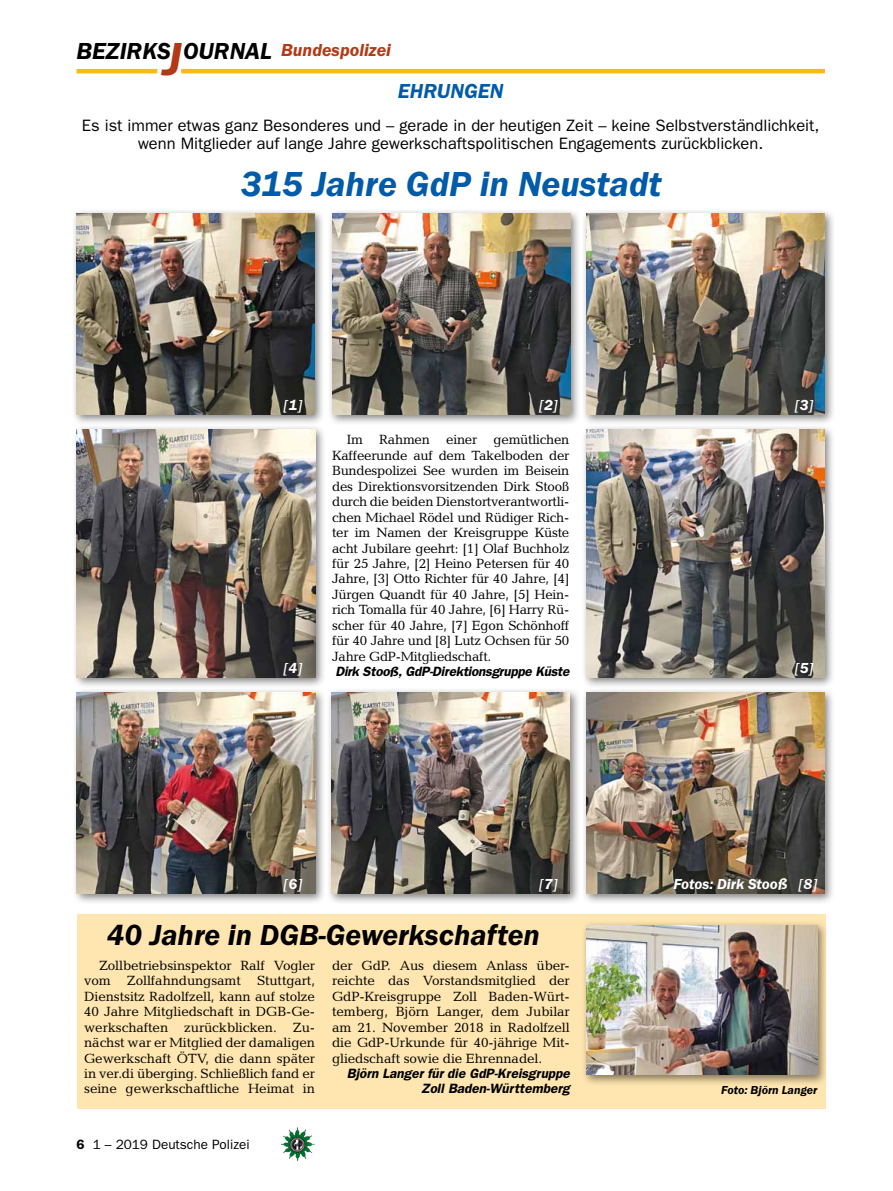
<style>
.page{position:relative;width:893px;height:1191px;background:#fff}
.page>*{position:absolute;margin:0;border:0;box-sizing:border-box;transform-origin:0 0}
.t1{font:italic 600 36px "Franklin Gothic Itc T";color:#005baa}
.t2{font:italic 600 30px "Franklin Gothic Itc T";color:#000}
.t3{font:italic 600 24px "Franklin Gothic Itc T";color:#000}
.t4{font:italic 600 21px "Franklin Gothic Itc T";color:#005baa}
.t5{font:16.5px/18.8px "Franklin Gothic";color:#000;text-align:center}
.t6{font:italic 600 15px "Franklin Gothic Itc T";color:#fff}
.t7{font:13.5px/15.5px "Candida";letter-spacing:-.01em;color:#000;text-align:justify}
.t8{font:italic 600 13.5px/15.5px "Franklin Gothic";color:#000;text-align:right}
.t9{font:italic 600 13.5px "Franklin Gothic";letter-spacing:-.02em;color:#000}
.t10{font:13.5px "Franklin Gothic";color:#000}
.t11{font:italic 600 12px "Franklin Gothic Itc T";color:#000}
.s1{font-size:48px;color:#b33916}
.s2{font-size:18px;color:#b33916}
.s3{font-weight:600}
</style>
<div class="page">
<img style="left:281px;top:1128px;width:16px;height:24px">
<hr style="left:77px;top:69px;width:80px;height:4px;background:#fdb913">
<hr style="left:181px;top:69px;width:644px;height:4px;background:#fdb913">
<div style="left:77px;top:914px;width:749px;height:195px;background:#ffe6b0"></div>
<div style="left:581px;top:208px;width:255px;height:217px;background:#000;opacity:.5"></div>
<img style="left:586px;top:213px;width:239px;height:201px">
<div style="left:581px;top:687px;width:254px;height:218px;background:#000;opacity:.5"></div>
<img style="left:586px;top:692px;width:238px;height:201px">
<div style="left:327px;top:208px;width:254px;height:217px;background:#000;opacity:.5"></div>
<img style="left:332px;top:213px;width:238px;height:201px">
<div style="left:581px;top:425px;width:254px;height:263px;background:#000;opacity:.5"></div>
<img style="left:586px;top:430px;width:238px;height:247px">
<div style="left:72px;top:425px;width:254px;height:263px;background:#000;opacity:.5"></div>
<img style="left:77px;top:430px;width:238px;height:247px">
<div style="left:71px;top:208px;width:255px;height:217px;background:#000;opacity:.5"></div>
<img style="left:77px;top:213px;width:238px;height:201px">
<div style="left:326px;top:687px;width:255px;height:217px;background:#000;opacity:.5"></div>
<img style="left:332px;top:692px;width:238px;height:201px">
<div style="left:72px;top:687px;width:254px;height:218px;background:#000;opacity:.5"></div>
<img style="left:77px;top:692px;width:238px;height:201px">
<div style="left:581px;top:920px;width:247px;height:166px;background:#000;opacity:.5"></div>
<img style="left:586px;top:925px;width:231px;height:149px">
<h3 class="t3" style="left:77px;top:37px;width:316px">BEZIRKS<span class="s1">J</span>OURNAL <span class="s2">Bundespolizei</span></h3>
<h3 class="t4" style="left:398px;top:79px;width:40px">Ehrungen</h3>
<p class="t5" style="left:82px;top:116px;width:739px">Es ist immer etwas ganz Besonderes und – gerade in der heutigen Zeit – keine Selbstverständlichkeit, wenn Mitglieder auf lange Jahre gewerkschaftspolitischen Engagements zurückblicken.</p>
<h1 class="t1" style="left:241px;top:163px;width:422px">315 Jahre GdP in Neustadt</h1>
<p class="t6" style="left:284px;top:396px;width:20px">[1]</p>
<p class="t6" style="left:539px;top:396px;width:20px">[2]</p>
<p class="t6" style="left:795px;top:396px;width:20px">[3]</p>
<p class="t7" style="left:332px;top:432px;width:239px;text-indent:15px">Im Rahmen einer gemütlichen Kaffeerunde auf dem Takelboden der Bundespolizei See wurden im Beisein des Direktionsvorsitzenden Dirk Stooß durch die beiden Dienstortverantwortli&shy;chen Michael Rödel und Rüdiger Rich&shy;ter im Namen der Kreisgruppe Küste acht Jubilare geehrt: [1] Olaf Buchholz für 25 Jahre, [2] Heino Petersen für 40<br>Jahre, [3] Otto Richter für 40 Jahre, [4] Jürgen Quandt für 40 Jahre, [5] Hein&shy;rich Tomalla für 40 Jahre, [6] Harry Rü&shy;scher für 40 Jahre, [7] Egon Schönhoff für 40 Jahre und [8] Lutz Ochsen für 50<br>Jahre GdP-Mitgliedschaft.</p>
<p class="t9" style="left:335px;top:663px;width:236px">Dirk Stooß, GdP-Direktionsgruppe Küste</p>
<p class="t6" style="left:284px;top:659px;width:20px">[4]</p>
<p class="t6" style="left:795px;top:659px;width:20px">[5]</p>
<p class="t6" style="left:284px;top:875px;width:20px">[6]</p>
<p class="t6" style="left:539px;top:875px;width:20px">[7]</p>
<p class="t6" style="left:673px;top:875px;width:145px">Fotos: Dirk Stooß [8]</p>
<h2 class="t2" style="left:107px;top:917px;width:434px">40 Jahre in DGB-Gewerkschaften</h2>
<p class="t7" style="left:84px;top:957px;width:232px;text-indent:15px">Zollbetriebsinspektor Ralf Vogler vom Zollfahndungsamt Stuttgart, Dienstsitz Radolfzell, kann auf stolze 40 Jahre Mitgliedschaft in DGB-Ge&shy;werkschaften zurückblicken. Zu&shy;nächst war er Mitglied der damaligen Gewerkschaft ÖTV, die dann später in ver.di überging. Schließlich fand er seine gewerkschaftliche Heimat in</p>
<p class="t7" style="left:332px;top:957px;width:239px">der GdP. Aus diesem Anlass über&shy;reichte das Vorstandsmitglied der GdP-Kreisgruppe Zoll Baden-Würt&shy;temberg, Björn Langer, dem Jubilar am 21. November 2018 in Radolfzell die GdP-Urkunde für 40-jährige Mit&shy;gliedschaft sowie die Ehrennadel.</p>
<p class="t8" style="left:347px;top:1065px;width:225px">Björn Langer für die GdP-Kreisgruppe<br>Zoll Baden-Württemberg</p>
<p class="t10" style="left:77px;top:1136px;width:175px"><span class="s3">6</span> 1 – 2019 Deutsche Polizei</p>
<p class="t11" style="left:721px;top:1082px;width:98px">Foto: Björn Langer</p>
</div>
